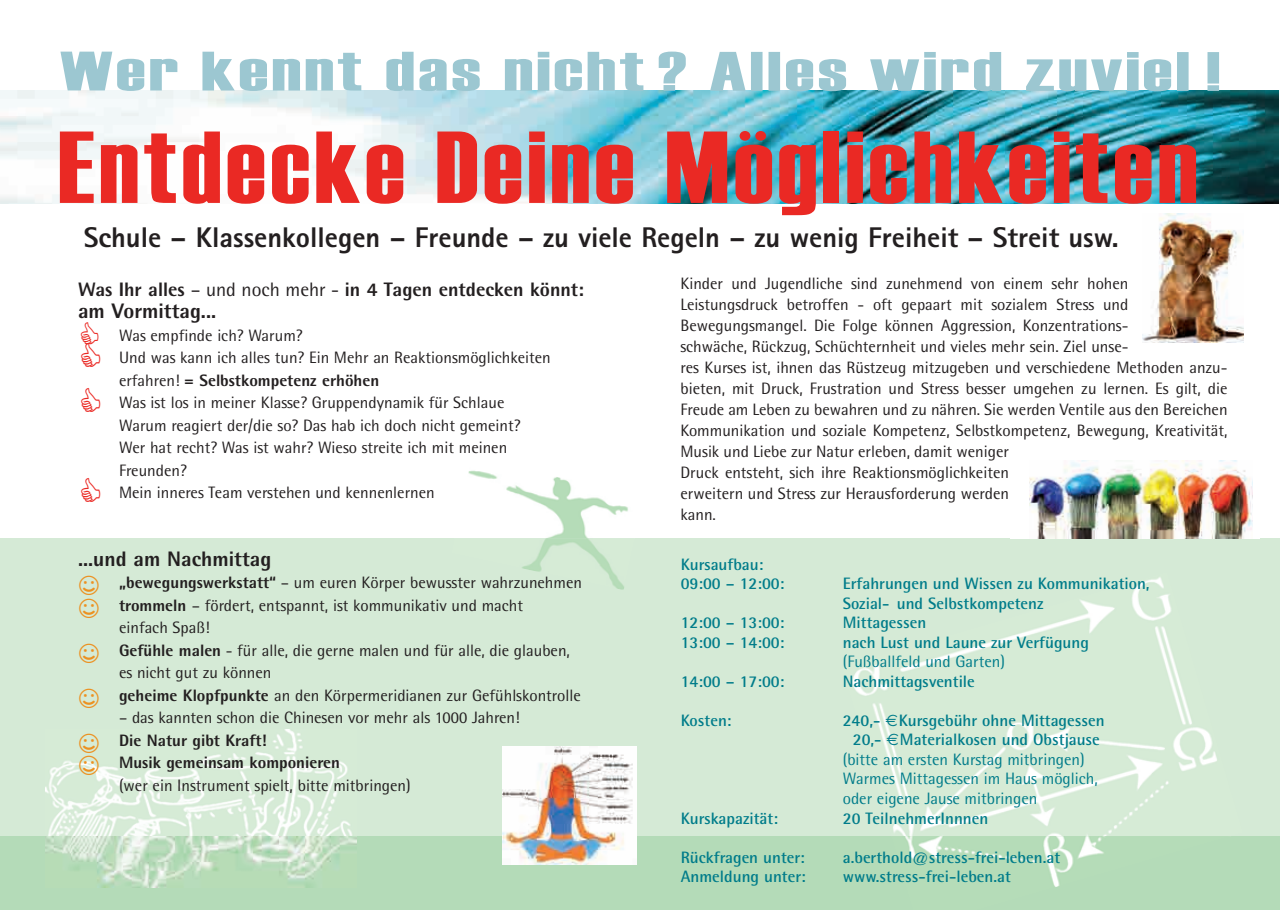
<style>
.page{position:relative;width:1280px;height:910px;background:#fff}
.page>*{position:absolute;margin:0;border:0;box-sizing:border-box;transform-origin:0 0}
.t1{font:102px "Haettenschweiler";letter-spacing:.04em;color:#ea2924;scale:1.1 1}
.t2{font:55.5px "Haettenschweiler";letter-spacing:.04em;color:#9cc7d1;scale:1.5 1}
.t3{font:43.5px "MS Gothic";color:#ec9121}
.t4{font:800 28.5px "Rotis Sans Serif";color:#231f20}
.t5{font:800 21px "Rotis Semi Sans";color:#231f20}
.t6{font:800 19.5px "Rotis Semi Sans";color:#231f20}
.t7{font:16.5px/21px "Rotis Semi Sans";color:#231f20}
.t8{font:700 16.5px/19.5px "Rotis Semi Sans";color:#007c8a}
.t9{font:16.5px/19.5px "Rotis Semi Sans";color:#007c8a}
.t10{font:800 16.5px "Rotis Semi Sans";color:#231f20}
.s1{font-weight:400}
.s2{font-weight:800}
</style>
<div class="page">
<img style="left:0;top:91px;width:1279px;height:112px">
<div style="left:0;top:538px;width:1280px;height:320px;background:#d5ead6"></div>
<div style="left:0;top:836px;width:1280px;height:74px;background:#b4dbb8"></div>
<img style="left:503px;top:746px;width:134px;height:119px">
<img style="left:45px;top:729px;width:311px;height:158px">
<img style="left:852px;top:577px;width:365px;height:259px">
<img style="left:905px;top:836px;width:200px;height:51px">
<img style="left:468px;top:470px;width:160px;height:68px">
<img style="left:522px;top:538px;width:102px;height:52px">
<img style="left:1142px;top:213px;width:102px;height:130px">
<img style="left:1030px;top:461px;width:223px;height:77px">
<svg style="left:886px;top:715px;width:11px;height:11px"></svg>
<svg style="left:887px;top:734px;width:11px;height:12px"></svg>
<h2 class="t2" style="left:60px;top:42px;width:775px">Wer kennt das nicht ? Alles wird zuviel !</h2>
<h1 class="t1" style="left:58px;top:113px;width:1037px">Entdecke Deine Möglichkeiten</h1>
<h3 class="t4" style="left:84px;top:227px;width:1036px">Schule – Klassenkollegen – Freunde – zu viele Regeln – zu wenig Freiheit – Streit usw.</h3>
<p class="t6" style="left:78px;top:282px;width:507px">Was Ihr alles <span class="s1">– und noch mehr -</span> in 4 Tagen entdecken könnt:</p>
<p class="t5" style="left:78px;top:304px;width:140px">am Vormittag...</p>
<p class="t7" style="left:119px;top:325px;width:433px;line-height:22.5px">Was empfinde ich? Warum?<br>Und was kann ich alles tun? Ein Mehr an Reaktionsmöglichkeiten erfahren! <span class="s2">= Selbstkompetenz erhöhen<br></span>Was ist los in meiner Klasse? Gruppendynamik für Schlaue Warum reagiert der/die so? Das hab ich doch nicht gemeint?<br>Wer hat recht? Was ist wahr? Wieso streite ich mit meinen Freunden?<br>Mein inneres Team verstehen und kennenlernen</p>
<p class="t7" style="left:680px;top:275px;width:549px">Kinder und Jugendliche sind zunehmend von einem sehr hohen Leistungsdruck betroffen - oft gepaart mit sozialem Stress und<br>Bewe gungsmangel. Die Folge können Aggression, Konzentra tions -<br>schwäche, Rückzug, Schüchternheit und vieles mehr sein. Ziel unse-<br>res Kurses ist, ihnen das Rüstzeug mitzugeben und verschiedene Methoden anzu&shy;bieten, mit Druck, Frustration und Stress besser umgehen zu lernen. Es gilt, die Freude am Leben zu bewahren und zu nähren. Sie werden Ventile aus den Bereichen Kommunikation und soziale Kompetenz, Selbstkompetenz, Bewegung, Kreativität, Musik und Liebe zur Natur erleben, damit weniger<br>Druck entsteht, sich ihre Reak tions möglich keiten<br>erweitern und Stress zur Herausforderung werden<br>kann.</p>
<p class="t8" style="left:681px;top:556px;width:105px">Kursaufbau:<br>09:00 – 12:00:</p>
<p class="t5" style="left:78px;top:551px;width:195px">...und am Nachmittag</p>
<h3 class="t3" style="left:78px;top:564px;width:23px">☺</h3>
<p class="t7" style="left:119px;top:574px;width:464px"><span class="s2">„bewegungswerkstatt“</span> – um euren Körper bewusster wahrzunehmen</p>
<h3 class="t3" style="left:78px;top:586px;width:23px">☺</h3>
<p class="t7" style="left:119px;top:595px;width:406px;line-height:22.5px"><span class="s2">trommeln</span> – fördert, entspannt, ist kommunikativ und macht einfach Spaß!</p>
<h3 class="t3" style="left:78px;top:631px;width:23px">☺</h3>
<p class="t7" style="left:119px;top:640px;width:452px;line-height:22.5px"><span class="s2">Gefühle malen</span> - für alle, die gerne malen und für alle, die glauben, es nicht gut zu können</p>
<h3 class="t3" style="left:78px;top:676px;width:23px">☺</h3>
<p class="t7" style="left:119px;top:686px;width:463px"><span class="s2">geheime Klopfpunkte</span> an den Körpermeridianen zur Gefühlskontrolle</p>
<p class="t7" style="left:119px;top:709px;width:402px">– das kannten schon die Chinesen vor mehr als 1000 Jahren!</p>
<h3 class="t3" style="left:78px;top:721px;width:23px">☺</h3>
<p class="t10" style="left:119px;top:734px;width:149px">Die Natur gibt Kraft!</p>
<h3 class="t3" style="left:78px;top:744px;width:23px">☺</h3>
<p class="t10" style="left:119px;top:757px;width:222px">Musik gemeinsam komponieren</p>
<p class="t7" style="left:119px;top:776px;width:293px">(wer ein Instrument spielt, bitte mitbringen)</p>
<p class="t8" style="left:843px;top:576px;width:308px">Erfahrungen und Wissen zu Kommunikation,<br>Sozial- und Selbstkompetenz</p>
<p class="t8" style="left:681px;top:615px;width:105px">12:00 – 13:00:</p>
<p class="t8" style="left:843px;top:615px;width:85px">Mittagessen</p>
<p class="t8" style="left:681px;top:634px;width:105px">13:00 – 14:00:</p>
<p class="t8" style="left:843px;top:634px;width:248px">nach Lust und Laune zur Verfügung</p>
<p class="t9" style="left:843px;top:654px;width:164px">(Fußballfeld und Garten)</p>
<p class="t8" style="left:681px;top:673px;width:105px">14:00 – 17:00:</p>
<p class="t8" style="left:843px;top:673px;width:134px">Nachmittagsventile</p>
<p class="t8" style="left:681px;top:712px;width:52px">Kosten:</p>
<p class="t8" style="left:843px;top:712px;width:263px;text-align:center">240,- Kursgebühr ohne Mittagessen<br>20,- Materialkosen und Obstjause</p>
<p class="t9" style="left:843px;top:751px;width:256px">(bitte am ersten Kurstag mitbringen)<br>Warmes Mittagessen im Haus möglich, oder eigene Jause mitbringen</p>
<p class="t8" style="left:681px;top:810px;width:99px">Kurskapazität:</p>
<p class="t8" style="left:843px;top:810px;width:147px">20 TeilnehmerInnnen</p>
<p class="t8" style="left:681px;top:849px;width:126px">Rückfragen unter:</p>
<p class="t8" style="left:843px;top:849px;width:219px">a.berthold@stress-frei-leben.at</p>
<p class="t8" style="left:681px;top:868px;width:126px">Anmeldung unter:</p>
<p class="t8" style="left:843px;top:868px;width:170px">www.stress-frei-leben.at</p>
</div>
